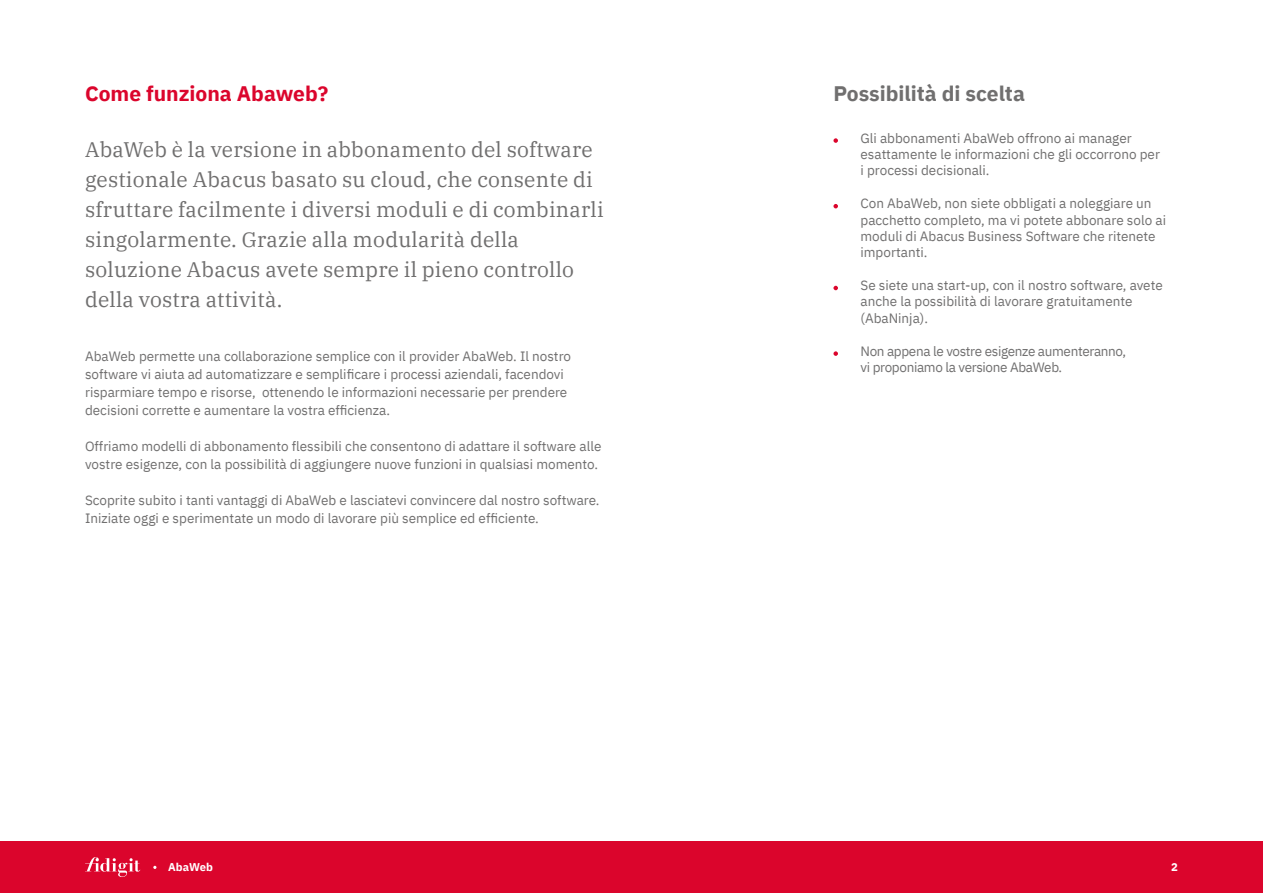
<style>
.page{position:relative;width:1263px;height:893px;background:#fff}
.page>*{position:absolute;margin:0;border:0;box-sizing:border-box;transform-origin:0 0}
.t1{font:21px/30px "IBM Plex Serif";letter-spacing:.01em;color:#706f6f}
.t2{font:700 21px "IBM Plex Sans";color:#db052c}
.t3{font:700 21px "IBM Plex Sans";color:#706f6f}
.t4{font:13.5px/16.2px "IBM Plex Sans";color:#706f6f}
.t5{font:13.5px/16.2px "IBM Plex Sans";letter-spacing:-.025em;color:#706f6f}
.t6{font:700 11.25px "IBM Plex Sans";letter-spacing:.005em;color:#fff}
</style>
<div class="page">
<div style="left:0;top:842px;width:1263px;height:51px;background:#db052c"></div>
<svg style="left:85px;top:857px;width:55px;height:20px"></svg>
<svg style="left:833px;top:138px;width:5px;height:5px"></svg>
<svg style="left:833px;top:204px;width:5px;height:4px"></svg>
<svg style="left:833px;top:286px;width:5px;height:4px"></svg>
<svg style="left:833px;top:351px;width:5px;height:5px"></svg>
<h1 class="t2" style="left:85px;top:77px;width:245px">Come funziona Abaweb?</h1>
<p class="t1" style="left:85px;top:132px;width:520px">AbaWeb è la versione in abbonamento del software gestionale Abacus basato su cloud, che consente di sfruttare facilmente i diversi moduli e di combinarli singolarmente. Grazie alla modularità della soluzione Abacus avete sempre il pieno controllo della vostra attività.</p>
<p class="t4" style="left:85px;top:346px;width:488px;line-height:18px">AbaWeb permette una collaborazione semplice con il provider AbaWeb. Il nostro software vi aiuta ad automatizzare e semplificare i processi aziendali, facendovi risparmiare tempo e risorse, ottenendo le informazioni necessarie per prendere decisioni corrette e aumentare la vostra efficienza.</p>
<p class="t4" style="left:85px;top:436px;width:518px;line-height:18px">Offriamo modelli di abbonamento flessibili che consentono di adattare il software alle vostre esigenze, con la possibilità di aggiungere nuove funzioni in qualsiasi momento.</p>
<p class="t4" style="left:85px;top:490px;width:516px;line-height:18px">Scoprite subito i tanti vantaggi di AbaWeb e lasciatevi convincere dal nostro software.<br>Iniziate oggi e sperimentate un modo di lavorare più semplice ed efficiente.</p>
<h1 class="t3" style="left:833px;top:77px;width:193px">Possibilità di scelta</h1>
<p class="t4" style="left:860px;top:129px;width:301px">Gli abbonamenti AbaWeb offrono ai manager esattamente le informazioni che gli occorrono per i processi decisionali.</p>
<p class="t4" style="left:860px;top:194px;width:307px">Con AbaWeb, non siete obbligati a noleggiare un pacchetto completo, ma vi potete abbonare solo ai moduli di Abacus Business Software che ritenete importanti.</p>
<p class="t4" style="left:860px;top:276px;width:304px">Se siete una start-up, con il nostro software, avete anche la possibilità di lavorare gratuitamente (AbaNinja).</p>
<p class="t5" style="left:860px;top:342px;width:267px">Non appena le vostre esigenze aumenteranno, vi proponiamo la versione AbaWeb.</p>
<p class="t6" style="left:168px;top:858px;width:46px">AbaWeb</p>
<p class="t6" style="left:1171px;top:858px;width:8px">2</p>
</div>
